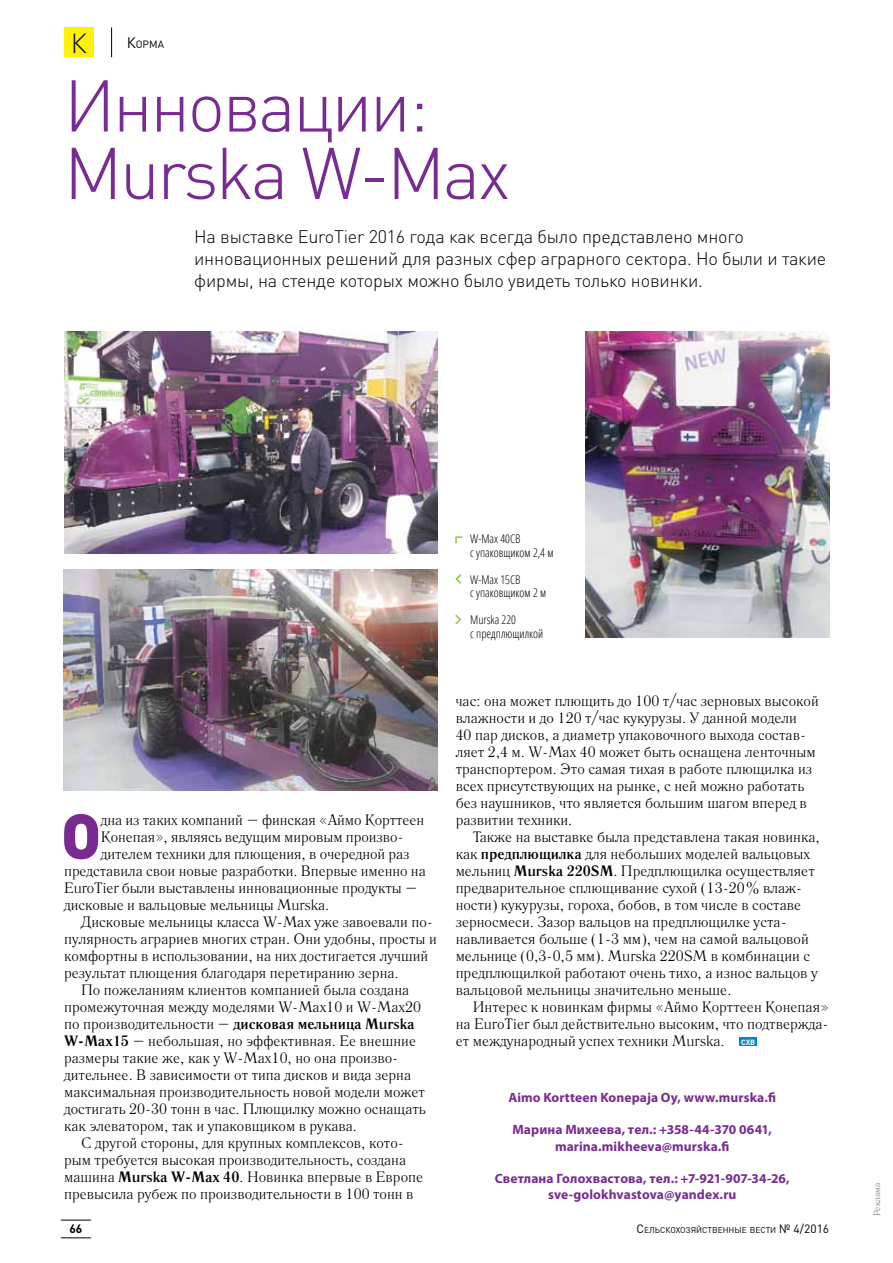
<style>
.page{position:relative;width:893px;height:1263px;background:#fff}
.page>*{position:absolute;margin:0;border:0;box-sizing:border-box;transform-origin:0 0}
.t1{font:300 72px/67.5px "DIN Pro";letter-spacing:-.04em;color:#782b90}
.t2{font:900 62.7px "DIN Pro";color:#782b90}
.t3{font:300 27px "Open Sans";color:#000}
.t4{font:300 18px/21.6px "DIN Pro";letter-spacing:-.01em;color:#000}
.t5{font:15px/17px "Literaturnaya C";color:#000}
.t6{font:700 15px "Literaturnaya C";color:#000}
.t7{font:700 13.5px/16.2px "Myriad Pro";letter-spacing:.01em;color:#782b90;text-align:center}
.t8{font:300 condensed 12px/13.5px "Open Sans";color:#000}
.t9{font:700 12px "DIN Pro";color:#000}
.t10{font:10.5px "DIN Pro";color:#000}
.t11{font:9px "Literaturnaya C";color:#77787b}
.t12{font:8.4px "DIN Pro";color:#000}
.s1{font-size:15px}
.s2{font-weight:400}
.s3{font-weight:700}
.s4{font-family:"DIN Pro";font-weight:700;font-size:7.5px;color:#fff}
.s5{font-size:12px}
</style>
<div class="page">
<div style="left:64px;top:27px;width:30px;height:30px;background:#fff200"></div>
<hr style="left:111px;top:27px;width:1px;height:30px;background:#000">
<hr style="left:61px;top:1220px;width:30px;height:1px;background:#000">
<hr style="left:61px;top:1237px;width:30px;height:1px;background:#000">
<div style="left:740px;top:1037px;width:17px;height:9px;background:#0088ce"></div>
<img style="left:64px;top:332px;width:374px;height:221px">
<svg style="left:455px;top:536px;width:8px;height:8px"></svg>
<svg style="left:455px;top:574px;width:7px;height:10px"></svg>
<svg style="left:455px;top:614px;width:7px;height:11px"></svg>
<img style="left:64px;top:570px;width:374px;height:221px">
<img style="left:585px;top:332px;width:244px;height:306px">
<h3 class="t3" style="left:71px;top:24px;width:17px">К</h3>
<p class="t10" style="left:112px;top:37px;width:54px"><span class="s1">К</span>орма</p>
<h1 class="t1" style="left:64px;top:69px;width:448px">Инновации:<br>Murska W-Max</h1>
<p class="t4" style="left:194px;top:225px;width:634px">На выставке EuroTier 2016 года как всегда было представлено много инновационных решений для разных сфер аграрного сектора. Но были и такие фирмы, на стенде которых можно было увидеть только новинки.</p>
<p class="t8" style="left:470px;top:532px;width:85px">W-Max 40CB<br>с упаковщиком 2,4 м</p>
<p class="t8" style="left:470px;top:572px;width:78px">W-Max 15CB<br>с упаковщиком 2 м</p>
<p class="t8" style="left:470px;top:613px;width:75px">Murska 220<br>с предплющилкой</p>
<h2 class="t2" style="left:61px;top:794px;width:42px">О</h2>
<p class="t5" style="left:101px;top:811px;width:325px">дна из таких компаний – финская «Аймо Корттеен</p>
<p class="t5" style="left:101px;top:828px;width:304px">Конепая», являясь ведущим мировым произво-</p>
<p class="t5" style="left:101px;top:845px;width:310px">дителем техники для плющения, в очередной раз</p>
<p class="t5" style="left:64px;top:862px;width:363px">представила свои новые разработки. Впервые именно на</p>
<p class="t5" style="left:64px;top:879px;width:355px">EuroTier были выставлены инновационные продукты –</p>
<p class="t5" style="left:64px;top:896px;width:267px">дисковые и вальцовые мельницы Murska.</p>
<p class="t5" style="left:81px;top:913px;width:353px">Дисковые мельницы класса W-Max уже завоевали по-</p>
<p class="t5" style="left:64px;top:930px;width:374px">пулярность аграриев многих стран. Они удобны, просты и</p>
<p class="t5" style="left:64px;top:947px;width:366px">комфортны в использовании, на них достигается лучший</p>
<p class="t5" style="left:64px;top:964px;width:336px">результат плющения благодаря перетиранию зерна.</p>
<p class="t5" style="left:81px;top:981px;width:330px">По пожеланиям клиентов компанией была создана</p>
<p class="t5" style="left:64px;top:998px;width:358px">промежуточная между моделями W-Max10 и W-Max20</p>
<p class="t6" style="left:64px;top:1015px;width:352px"><span class="s2">по производительности –</span> дисковая мельница Murska</p>
<p class="t5" style="left:64px;top:1032px;width:353px"><span class="s3">W-Max15</span> – небольшая, но эффективная. Ее внешние</p>
<p class="t5" style="left:64px;top:1050px;width:336px">размеры такие же, как у W-Max10, но она произво-</p>
<p class="t5" style="left:64px;top:1067px;width:348px">дительнее. В зависимости от типа дисков и вида зерна</p>
<p class="t5" style="left:64px;top:1084px;width:362px">максимальная производительность новой модели может</p>
<p class="t5" style="left:64px;top:1101px;width:363px">достигать 20-30 тонн в час. Плющилку можно оснащать</p>
<p class="t5" style="left:64px;top:1118px;width:294px">как элеватором, так и упаковщиком в рукава.</p>
<p class="t5" style="left:81px;top:1135px;width:324px">С другой стороны, для крупных комплексов, кото-</p>
<p class="t5" style="left:64px;top:1152px;width:344px">рым требуется высокая производительность, создана</p>
<p class="t5" style="left:64px;top:1169px;width:361px">машина <span class="s3">Murska W-Max 40</span>. Новинка впервые в Европе</p>
<p class="t5" style="left:64px;top:1186px;width:351px">превысила рубеж по производительности в 100 тонн в</p>
<p class="t5" style="left:456px;top:692px;width:365px">час: она может плющить до 100 т/час зерновых высокой влажности и до 120 т/час кукурузы. У данной модели<br>40 пар дисков, а диаметр упаковочного выхода состав&shy;ляет 2,4 м. W-Max 40 может быть оснащена ленточным транспортером. Это самая тихая в работе плющилка из всех присутствующих на рынке, с ней можно работать без наушников, что является большим шагом вперед в развитии техники.</p>
<p class="t5" style="left:456px;top:828px;width:366px;text-indent:17px">Также на выставке была представлена такая новинка, как <span class="s3">предплющилка</span> для небольших моделей вальцовых мельниц <span class="s3">Murska 220SM</span>. Предплющилка осуществляет предварительное сплющивание сухой (13-20% влаж&shy;ности) кукурузы, гороха, бобов, в том числе в составе зерносмеси. Зазор вальцов на предплющилке уста&shy;навливается больше (1-3 мм), чем на самой вальцовой мельнице (0,3-0,5 мм). Murska 220SM в комбинации с предплющилкой работают очень тихо, а износ вальцов у вальцовой мельницы значительно меньше.</p>
<p class="t5" style="left:456px;top:999px;width:375px;text-align:justify;text-indent:17px">Интерес к новинкам фирмы «Аймо Корттеен Конепая» на EuroTier был действительно высоким, что подтвержда&shy;ет международный успех техники Murska. <span class="s4">СХВ</span></p>
<p class="t7" style="left:508px;top:1089px;width:269px">Aimo Kortteen Konepaja Oy, www.murska.fi</p>
<p class="t7" style="left:512px;top:1121px;width:261px">Марина Михеева, тел.: +358-44-370 0641, marina.mikheeva@murska.fi</p>
<p class="t7" style="left:495px;top:1170px;width:297px">Светлана Голохвастова, тел.: +7-921-907-34-26, sve-golokhvastova@yandex.ru</p>
<p class="t9" style="left:69px;top:1221px;width:15px">66</p>
<p class="t12" style="left:636px;top:1224px;width:194px"><span class="s5">С</span>ельскохозяйственные вести <span class="s5">№ 4/2016</span></p>
<p class="t11" style="left:872px;top:1216px;width:35px;rotate:-90deg">Реклама</p>
</div>
